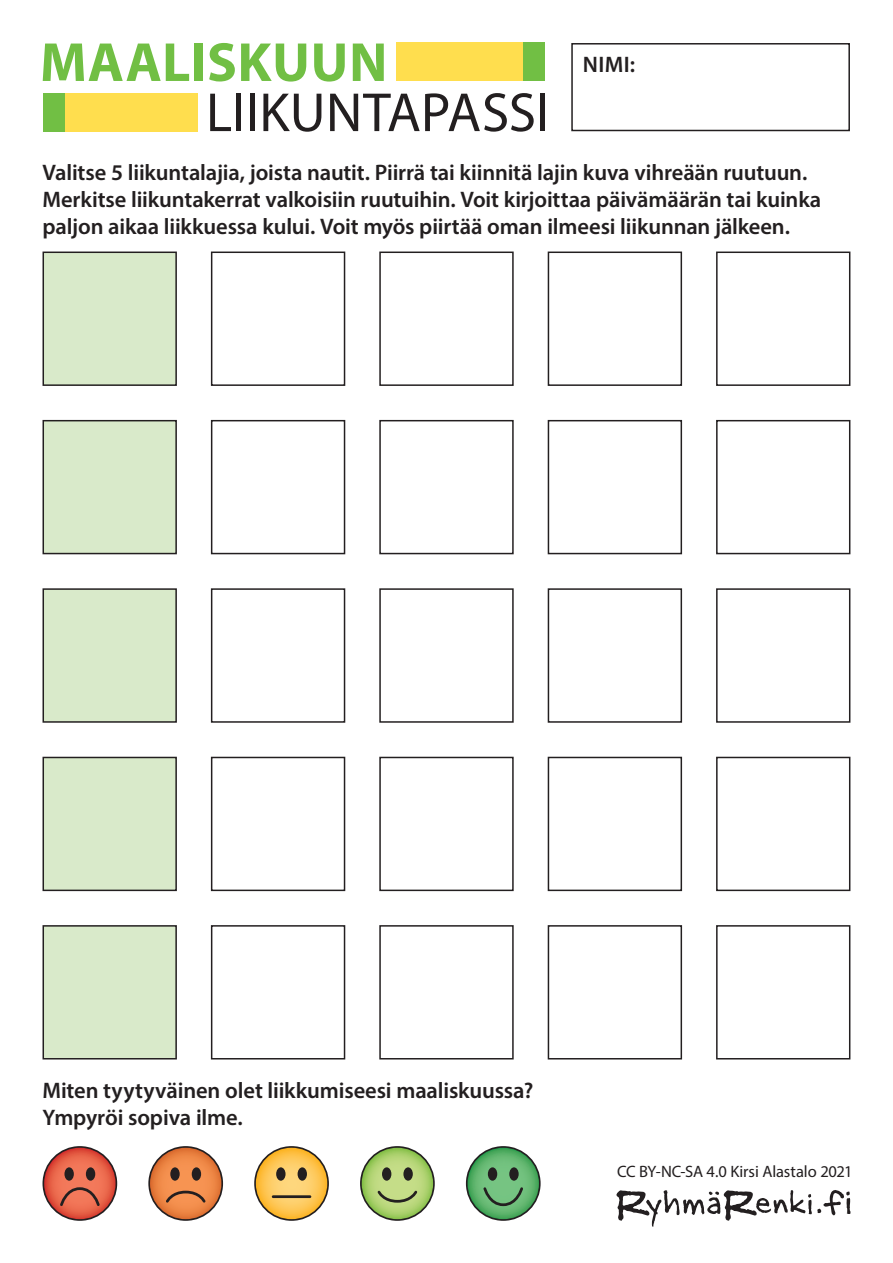
<style>
.page{position:relative;width:893px;height:1263px;background:#fff}
.page>*{position:absolute;margin:0;border:0;box-sizing:border-box;transform-origin:0 0}
.Otsikko{font:55.5px "Myriad Pro";color:#231f20}
.Otsikko-2{font:700 55.5px "Myriad Pro";letter-spacing:.01em;color:#71bf44}
.Ohje{font:600 22.5px/27px "Myriad Pro";letter-spacing:-.01em;color:#231f20}
.Valiotsikko{font:600 22.5px "Myriad Pro";color:#231f20}
.lahteet{font:16.5px "Myriad Pro";letter-spacing:-.005em;color:#231f20}
</style>
<div class="page">
<div style="left:571px;top:43px;width:279px;height:88px;border:2px solid #231f20"></div>
<svg style="left:616px;top:1190px;width:234px;height:37px"></svg>
<div style="left:43px;top:252px;width:133px;height:133px;background:#d9eaca"></div>
<div style="left:43px;top:252px;width:134px;height:134px;border:2px solid #231f20"></div>
<div style="left:211px;top:252px;width:134px;height:134px;border:2px solid #231f20"></div>
<div style="left:379px;top:252px;width:135px;height:134px;border:2px solid #231f20"></div>
<div style="left:548px;top:252px;width:134px;height:134px;border:2px solid #231f20"></div>
<div style="left:716px;top:252px;width:134px;height:134px;border:2px solid #231f20"></div>
<div style="left:43px;top:589px;width:133px;height:133px;background:#d9eaca"></div>
<div style="left:43px;top:588px;width:134px;height:135px;border:2px solid #231f20"></div>
<div style="left:211px;top:588px;width:134px;height:135px;border:2px solid #231f20"></div>
<div style="left:379px;top:588px;width:135px;height:135px;border:2px solid #231f20"></div>
<div style="left:548px;top:588px;width:134px;height:135px;border:2px solid #231f20"></div>
<div style="left:716px;top:588px;width:134px;height:135px;border:2px solid #231f20"></div>
<div style="left:43px;top:421px;width:133px;height:132px;background:#d9eaca"></div>
<div style="left:43px;top:420px;width:134px;height:134px;border:2px solid #231f20"></div>
<div style="left:211px;top:420px;width:134px;height:134px;border:2px solid #231f20"></div>
<div style="left:379px;top:420px;width:135px;height:134px;border:2px solid #231f20"></div>
<div style="left:548px;top:420px;width:134px;height:134px;border:2px solid #231f20"></div>
<div style="left:716px;top:420px;width:134px;height:134px;border:2px solid #231f20"></div>
<div style="left:43px;top:757px;width:133px;height:133px;background:#d9eaca"></div>
<div style="left:43px;top:757px;width:134px;height:134px;border:2px solid #231f20"></div>
<div style="left:211px;top:757px;width:134px;height:134px;border:2px solid #231f20"></div>
<div style="left:379px;top:757px;width:135px;height:134px;border:2px solid #231f20"></div>
<div style="left:548px;top:757px;width:134px;height:134px;border:2px solid #231f20"></div>
<div style="left:716px;top:757px;width:134px;height:134px;border:2px solid #231f20"></div>
<div style="left:43px;top:926px;width:133px;height:133px;background:#d9eaca"></div>
<div style="left:43px;top:925px;width:134px;height:134px;border:2px solid #231f20"></div>
<div style="left:211px;top:925px;width:134px;height:134px;border:2px solid #231f20"></div>
<div style="left:379px;top:925px;width:135px;height:134px;border:2px solid #231f20"></div>
<div style="left:548px;top:925px;width:134px;height:134px;border:2px solid #231f20"></div>
<div style="left:716px;top:925px;width:134px;height:134px;border:2px solid #231f20"></div>
<svg style="left:43px;top:1146px;width:74px;height:75px"></svg>
<svg style="left:148px;top:1146px;width:75px;height:75px"></svg>
<svg style="left:254px;top:1146px;width:75px;height:75px"></svg>
<div style="left:276px;top:1167px;width:10px;height:14px;background:#231f20;border-radius:50%"></div>
<div style="left:298px;top:1167px;width:9px;height:14px;background:#231f20;border-radius:50%"></div>
<hr style="left:273px;top:1195px;width:37px;height:3px;background:#231f20">
<svg style="left:360px;top:1146px;width:75px;height:75px"></svg>
<svg style="left:466px;top:1146px;width:75px;height:75px"></svg>
<div style="left:396px;top:43px;width:149px;height:38px;background:#ffde4e"></div>
<div style="left:43px;top:93px;width:155px;height:38px;background:#ffde4e"></div>
<div style="left:523px;top:43px;width:22px;height:38px;background:#71bf44"></div>
<div style="left:43px;top:93px;width:21px;height:38px;background:#71bf44"></div>
<p class="Otsikko-2" style="left:40px;top:26px;width:349px">MAALISKUUN</p>
<p class="Otsikko" style="left:206px;top:78px;width:345px">LIIKUNTAPASSI</p>
<p class="Valiotsikko" style="left:583px;top:50px;width:54px">NIMI:</p>
<p class="Ohje" style="left:43px;top:158px;width:780px">Valitse 5 liikuntalajia, joista nautit. Piirrä tai kiinnitä lajin kuva vihreään ruutuun.<br>Merkitse liikuntakerrat valkoisiin ruutuihin. Voit kirjoittaa päivämäärän tai kuinka paljon aikaa liikkuessa kului. Voit myös piirtää oman ilmeesi liikunnan jälkeen.</p>
<p class="Ohje" style="left:43px;top:1076px;width:492px">Miten tyytyväinen olet liikkumiseesi maaliskuussa?<br>Ympyröi sopiva ilme.</p>
<p class="lahteet" style="left:617px;top:1161px;width:237px">CC BY-NC-SA 4.0 Kirsi Alastalo 2021</p>
</div>
